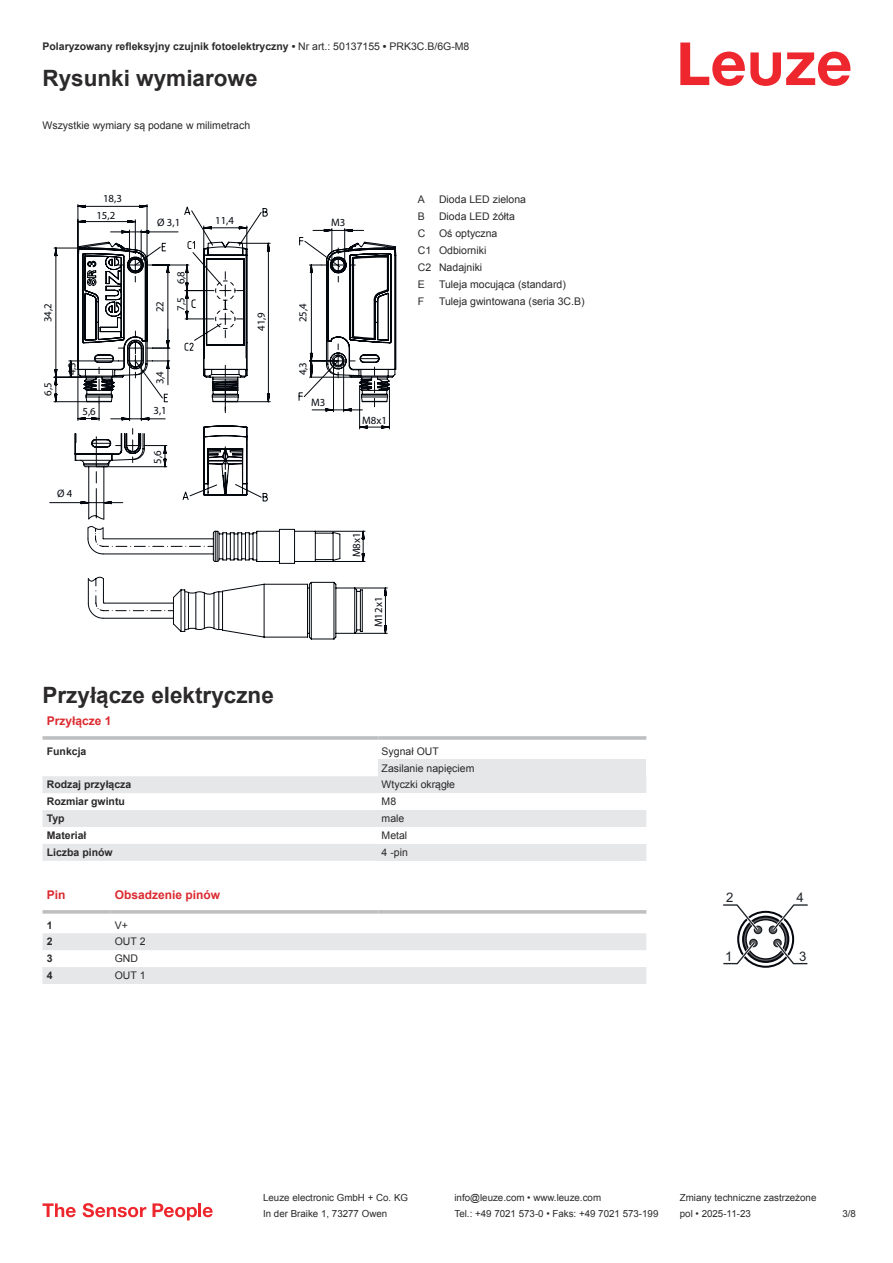
<style>
.page{position:relative;width:893px;height:1263px;background:#fff}
.page>*{position:absolute;margin:0;border:0;box-sizing:border-box;transform-origin:0 0}
.t1{font:700 22.5px "Arial";color:#2b292a}
.t2{font:13.2px "Arial";color:#1e2328}
.t3{font:700 12px "Arial";color:#db2a30}
.t4{font:10.8px/16.2px "Myriad Pro";color:#03080e}
.t5{font:10.5px/17px "Arial";color:#2b292a}
.t6{font:700 10.5px "Arial";color:#2b292a}
.t7{font:9.75px "Arial";color:#2b292a}
.s1{font-weight:400}
</style>
<div class="page">
<svg style="left:680px;top:43px;width:170px;height:43px"></svg>
<svg style="left:43px;top:776px;width:335px;height:85px;fill:#e6e7e9"></svg>
<hr style="left:43px;top:736px;width:335px;height:4px;background:#bdbfc1">
<hr style="left:378px;top:736px;width:268px;height:4px;background:#c8cacc">
<div style="left:378px;top:759px;width:268px;height:17px;background:#e6e7e9"></div>
<div style="left:378px;top:776px;width:268px;height:17px;background:#e6e7e9"></div>
<div style="left:378px;top:810px;width:268px;height:17px;background:#e6e7e9"></div>
<div style="left:378px;top:844px;width:268px;height:17px;background:#e6e7e9"></div>
<svg style="left:43px;top:933px;width:603px;height:51px"></svg>
<svg style="left:43px;top:910px;width:68px;height:4px"></svg>
<svg style="left:111px;top:910px;width:267px;height:4px"></svg>
<svg style="left:378px;top:910px;width:268px;height:4px"></svg>
<svg style="left:723px;top:904px;width:85px;height:64px"></svg>
<svg style="left:43px;top:1203px;width:33px;height:14px"></svg>
<svg style="left:83px;top:1203px;width:63px;height:14px"></svg>
<svg style="left:153px;top:1203px;width:44px;height:17px"></svg>
<hr style="left:198px;top:1203px;width:3px;height:14px;background:#ed272d">
<svg style="left:203px;top:1207px;width:10px;height:10px"></svg>
<svg style="left:77px;top:204px;width:319px;height:435px"></svg>
<svg style="left:49px;top:228px;width:341px;height:276px"></svg>
<svg style="left:248px;top:226px;width:114px;height:21px"></svg>
<svg style="left:68px;top:247px;width:307px;height:364px"></svg>
<svg style="left:53px;top:225px;width:195px;height:177px"></svg>
<p class="t6" style="left:43px;top:43px;width:428px">Polaryzowany refleksyjny czujnik fotoelektryczny • <span class="s1">Nr art.: 50137155</span> • <span class="s1">PRK3C.B/6G-M8</span></p>
<h1 class="t1" style="left:43px;top:70px;width:217px">Rysunki wymiarowe</h1>
<p class="t5" style="left:43px;top:116px;width:209px">Wszystkie wymiary są podane w milimetrach</p>
<p class="t4" style="left:96px;top:191px;width:27px;text-indent:7px">18,3<br>15,2</p>
<p class="t4" style="left:157px;top:215px;width:25px">Ø 3,1</p>
<p class="t4" style="left:215px;top:213px;width:20px">11,4</p>
<p class="t4" style="left:331px;top:215px;width:16px">M3</p>
<p class="t4" style="left:40px;top:322px;width:20px;rotate:-90deg">34,2</p>
<p class="t4" style="left:40px;top:396px;width:15px;rotate:-90deg">6,5</p>
<p class="t4" style="left:152px;top:312px;width:13px;rotate:-90deg">22</p>
<p class="t4" style="left:173px;top:284px;width:15px;rotate:-90deg">6,8</p>
<p class="t4" style="left:173px;top:311px;width:15px;rotate:-90deg">7,5</p>
<p class="t4" style="left:253px;top:331px;width:20px;rotate:-90deg">41,9</p>
<p class="t4" style="left:295px;top:322px;width:20px;rotate:-90deg">25,4</p>
<p class="t4" style="left:64px;top:375px;width:15px;rotate:-90deg">4,3</p>
<p class="t4" style="left:295px;top:375px;width:15px;rotate:-90deg">4,3</p>
<p class="t4" style="left:152px;top:384px;width:15px;rotate:-90deg">3,4</p>
<p class="t4" style="left:83px;top:403px;width:15px">5,6</p>
<p class="t4" style="left:153px;top:403px;width:15px">3,1</p>
<p class="t4" style="left:150px;top:464px;width:15px;rotate:-90deg">5,6</p>
<p class="t4" style="left:311px;top:395px;width:16px">M3</p>
<p class="t4" style="left:57px;top:486px;width:17px">Ø 4</p>
<p class="t4" style="left:362px;top:412px;width:26px">M8x1</p>
<p class="t4" style="left:349px;top:557px;width:26px;rotate:-90deg">M8x1</p>
<p class="t4" style="left:371px;top:627px;width:32px;rotate:-90deg">M12x1</p>
<p class="t5" style="left:418px;top:192px;width:9px">A</p>
<p class="t5" style="left:439px;top:191px;width:88px">Dioda LED zielona</p>
<p class="t5" style="left:418px;top:209px;width:9px">B</p>
<p class="t5" style="left:439px;top:208px;width:77px">Dioda LED żółta</p>
<p class="t5" style="left:418px;top:226px;width:9px">C</p>
<p class="t5" style="left:418px;top:225px;width:81px;text-indent:21px">Oś optyczna<br>C1 Odbiorniki<br>C2 Nadajniki<br>E</p>
<p class="t5" style="left:439px;top:276px;width:128px">Tuleja mocująca (standard)</p>
<p class="t5" style="left:418px;top:293px;width:8px">F</p>
<p class="t5" style="left:439px;top:293px;width:147px">Tuleja gwintowana (seria 3C.B)</p>
<h1 class="t1" style="left:43px;top:680px;width:233px">Przyłącze elektryczne</h1>
<p class="t3" style="left:47px;top:713px;width:66px">Przyłącze 1</p>
<p class="t6" style="left:47px;top:747px;width:41px">Funkcja</p>
<p class="t5" style="left:382px;top:742px;width:94px">Sygnał OUT<br>Zasilanie napięciem</p>
<p class="t6" style="left:47px;top:777px;width:86px">Rodzaj przyłącza</p>
<p class="t5" style="left:382px;top:776px;width:75px">Wtyczki okrągłe</p>
<p class="t6" style="left:47px;top:794px;width:80px">Rozmiar gwintu</p>
<p class="t5" style="left:382px;top:794px;width:16px">M8</p>
<p class="t6" style="left:47px;top:815px;width:19px">Typ</p>
<p class="t5" style="left:382px;top:810px;width:24px">male</p>
<p class="t6" style="left:47px;top:828px;width:41px">Materiał</p>
<p class="t5" style="left:382px;top:827px;width:27px">Metal</p>
<p class="t6" style="left:47px;top:845px;width:67px">Liczba pinów</p>
<p class="t5" style="left:382px;top:844px;width:28px">4 -pin</p>
<p class="t3" style="left:47px;top:890px;width:20px">Pin</p>
<p class="t3" style="left:115px;top:886px;width:107px">Obsadzenie pinów</p>
<p class="t6" style="left:47px;top:917px;width:7px">1</p>
<p class="t5" style="left:115px;top:916px;width:15px">V+</p>
<p class="t6" style="left:47px;top:934px;width:7px">2</p>
<p class="t5" style="left:115px;top:934px;width:32px">OUT 2</p>
<p class="t6" style="left:47px;top:955px;width:7px">3</p>
<p class="t5" style="left:115px;top:951px;width:25px">GND</p>
<p class="t6" style="left:47px;top:968px;width:7px">4</p>
<p class="t5" style="left:115px;top:968px;width:32px">OUT 1</p>
<p class="t2" style="left:726px;top:892px;width:9px">2</p>
<p class="t2" style="left:796px;top:892px;width:9px">4</p>
<p class="t2" style="left:725px;top:952px;width:9px">1</p>
<p class="t2" style="left:799px;top:952px;width:9px">3</p>
<p class="t7" style="left:263px;top:1191px;width:146px">Leuze electronic GmbH + Co. KG</p>
<p class="t7" style="left:454px;top:1191px;width:148px">info@leuze.com • www.leuze.com</p>
<p class="t7" style="left:680px;top:1191px;width:138px">Zmiany techniczne zastrzeżone</p>
<p class="t7" style="left:263px;top:1210px;width:126px">In der Braike 1, 73277 Owen</p>
<p class="t7" style="left:454px;top:1207px;width:205px">Tel.: +49 7021 573-0 • Faks: +49 7021 573-199</p>
<p class="t7" style="left:680px;top:1207px;width:72px">pol • 2025-11-23</p>
<p class="t7" style="left:842px;top:1210px;width:15px">3 /8</p>
</div>
